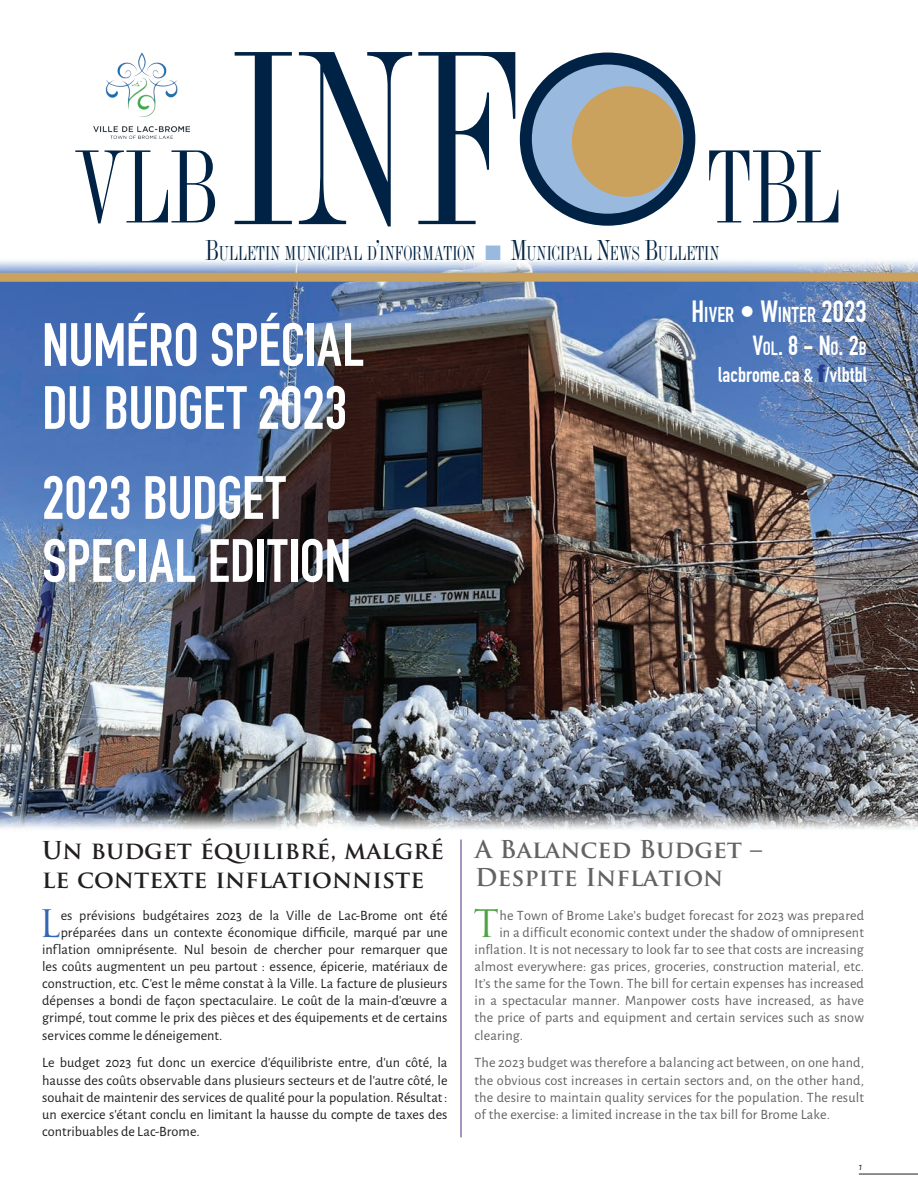
<style>
.page{position:relative;width:918px;height:1188px;background:#fff}
.page>*{position:absolute;margin:0;border:0;box-sizing:border-box;transform-origin:0 0}
.t1{font:258px "Torino Modern";color:#002345}
.t2{font:108px "Torino Modern";color:#002345}
.t3{font:700 60px/63px "DIN Condensed";letter-spacing:-.005em;color:#fff}
.t4{font:36.9px "Trajan Pro";color:#3566b1}
.t5{font:36.9px "Trajan Pro";color:#50a246}
.t6{font:700 27px "DIN Condensed";color:#fff}
.t7{font:700 24px/28.8px "Trajan Pro";color:#231f20}
.t8{font:700 24px/28.8px "Trajan Pro";color:#636366}
.t9{font:21px "Torino Modern";letter-spacing:.01em;color:#002345}
.t10{font:700 21px "DIN Condensed";color:#fff}
.t11{font:700 21px "DIN Condensed";letter-spacing:.01em;color:#fff}
.t12{font:14.25px/17.1px "Alegreya Sans";letter-spacing:.005em;color:#231f20;text-align:justify}
.t13{font:14.25px/17.1px "Alegreya Sans";letter-spacing:.01em;color:#636366;text-align:justify}
.t14{font:italic 10.5px "Alegreya Sans";color:#231f20}
.s1{font-size:30px}
.s2{color:#9ab9df}
.s3{font-size:18.9px}
.s4{font-family:"Helvetica Neue";font-weight:900;font-stretch:condensed;font-size:24px;color:#253f8e}
</style>
<div class="page">
<hr style="left:859px;top:1174px;width:59px;height:1px;background:#231f20">
<img style="left:0;top:260px;width:918px;height:570px">
<div style="left:0;top:273px;width:918px;height:9px;background:#caa25e"></div>
<img style="left:94px;top:52px;width:95px;height:86px">
<svg style="left:526px;top:59px;width:163px;height:161px;background:#7f9ec3"></svg>
<div style="left:520px;top:53px;width:175px;height:173px;border:12px solid #002345;border-radius:50%"></div>
<div style="left:572px;top:86px;width:110px;height:111px;background:#caa25e;border-radius:50%"></div>
<hr style="left:461px;top:840px;width:1px;height:297px;background:#4d2d82">
<h1 class="t1" style="left:232px;top:-3px;width:292px">INF</h1>
<h2 class="t2" style="left:75px;top:128px;width:144px">VLB</h2>
<h2 class="t2" style="left:707px;top:128px;width:135px">TBL</h2>
<h3 class="t9" style="left:206px;top:242px;width:515px"><span class="s1">B</span>ULLETIN MUNICIPAL D<span class="s1">’</span>INFORMATION <span class="s2">■</span> <span class="s1">M</span>UNICIPAL <span class="s1">N</span>EWS <span class="s1">B</span>ULLETIN</h3>
<h3 class="t3" style="left:42px;top:314px;width:324px">NUMÉRO SPÉCIAL<br>DU BUDGET 2023</h3>
<h3 class="t3" style="left:42px;top:467px;width:305px">2023 BUDGET<br>SPECIAL EDITION</h3>
<h3 class="t11" style="left:692px;top:303px;width:177px"><span class="s1">H</span>IVER <span class="s1">• W</span>INTER <span class="s1">2023</span></h3>
<h3 class="t6" style="left:752px;top:329px;width:116px">V<span class="s3">OL</span>. 8 - N<span class="s3">O</span>. 2<span class="s3">B</span></h3>
<h3 class="t10" style="left:718px;top:362px;width:150px">LACBROME.CA &amp; <span class="s4">f</span>/VLBTBL</h3>
<h3 class="t7" style="left:42px;top:836px;width:403px">Un budget équilibré, malgré le contexte inflationniste</h3>
<h3 class="t4" style="left:39px;top:900px;width:23px">L</h3>
<p class="t12" style="left:61px;top:906px;width:388px">es prévisions budgétaires 2023 de la Ville de Lac-Brome ont été</p>
<p class="t12" style="left:61px;top:923px;width:388px">préparées dans un contexte économique difficile, marqué par une</p>
<p class="t12" style="left:42px;top:940px;width:407px">inflation omniprésente. Nul besoin de chercher pour remarquer que</p>
<p class="t12" style="left:42px;top:957px;width:407px">les coûts augmentent un peu partout : essence, épicerie, matériaux de</p>
<p class="t12" style="left:42px;top:974px;width:407px">construction, etc. C’est le même constat à la Ville. La facture de plusieurs</p>
<p class="t12" style="left:42px;top:992px;width:407px">dépenses a bondi de façon spectaculaire. Le coût de la main-d’œuvre a</p>
<p class="t12" style="left:42px;top:1009px;width:407px">grimpé, tout comme le prix des pièces et des équipements et de certains</p>
<p class="t12" style="left:42px;top:1026px;width:182px">services comme le déneigement.</p>
<p class="t12" style="left:42px;top:1054px;width:407px">Le budget 2023 fut donc un exercice d’équilibriste entre, d’un côté, la hausse des coûts observable dans plusieurs secteurs et de l’autre côté, le souhait de maintenir des services de qualité pour la population. Résultat: un exercice s’étant conclu en limitant la hausse du compte de taxes des contribuables de Lac-Brome.</p>
<h3 class="t8" style="left:475px;top:835px;width:288px">A Balanced Budget –<br>Despite Inflation</h3>
<h3 class="t5" style="left:474px;top:900px;width:27px">T</h3>
<p class="t13" style="left:499px;top:906px;width:366px">he Town of Brome Lake’s budget forecast for 2023 was prepared</p>
<p class="t13" style="left:499px;top:923px;width:366px">in a difficult economic context under the shadow of omnipresent</p>
<p class="t13" style="left:474px;top:940px;width:391px">inflation. It is not necessary to look far to see that costs are increasing</p>
<p class="t13" style="left:474px;top:957px;width:391px">almost everywhere: gas prices, groceries, construction material, etc.</p>
<p class="t13" style="left:474px;top:974px;width:391px">It’s the same for the Town. The bill for certain expenses has increased</p>
<p class="t13" style="left:474px;top:992px;width:391px">in a spectacular manner. Manpower costs have increased, as have</p>
<p class="t13" style="left:474px;top:1009px;width:391px">the price of parts and equipment and certain services such as snow</p>
<p class="t13" style="left:474px;top:1026px;width:50px">clearing.</p>
<p class="t13" style="left:474px;top:1054px;width:391px">The 2023 budget was therefore a balancing act between, on one hand, the obvious cost increases in certain sectors and, on the other hand, the desire to maintain quality services for the population. The result of the exercise: a limited increase in the tax bill for Brome Lake.</p>
<p class="t14" style="left:859px;top:1159px;width:5px">1</p>
</div>
